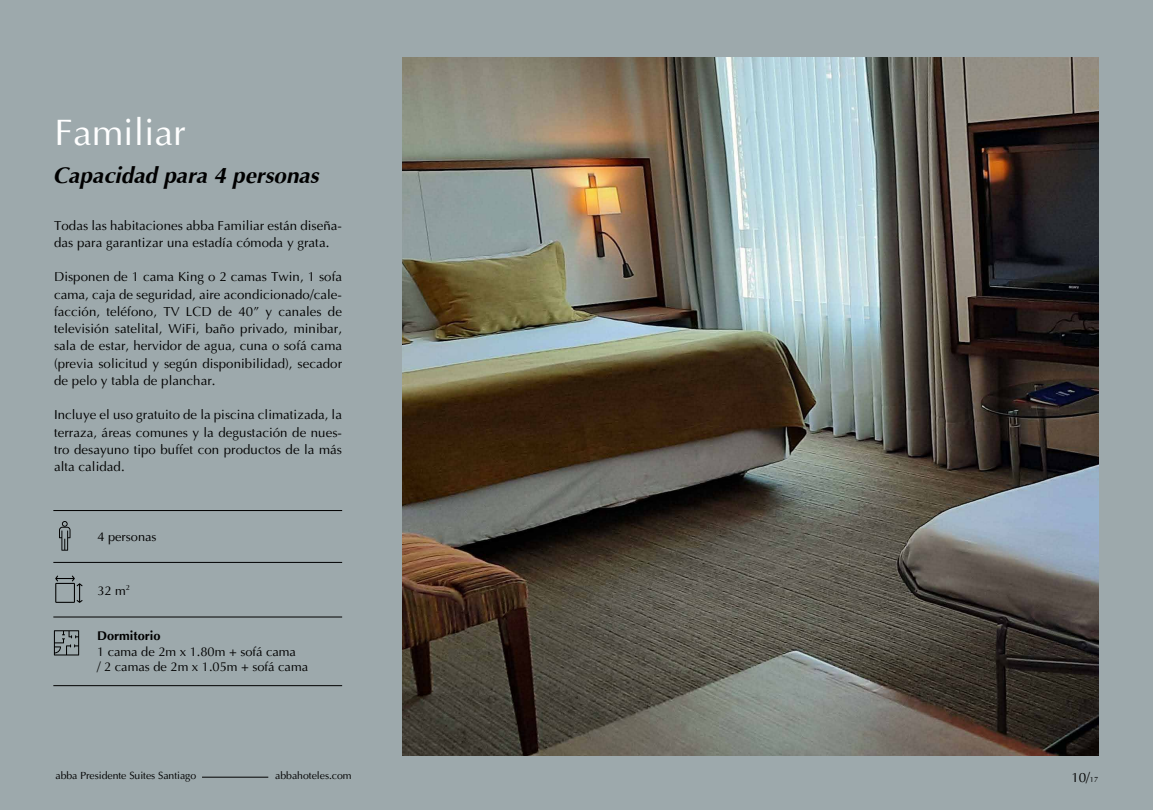
<style>
.page{position:relative;width:1153px;height:810px;background:#9da9ac}
.page>*{position:absolute;margin:0;border:0;box-sizing:border-box;transform-origin:0 0}
.t1{font:37.5px "Ottawa Plain";color:#fff}
.t2{font:italic 700 22.5px "Ottawa";color:#000}
.t3{font:13.5px "Ottawa Plain";color:#000}
.t4{font:13.27px/17.2px "Ottawa Plain";letter-spacing:.005em;color:#000;text-align:justify}
.t5{font:12.83px/15.4px "Ottawa Plain";color:#000}
.t6{font:700 12.83px "Ottawa";color:#000}
.t7{font:10.5px "Ottawa Plain";letter-spacing:-.005em;color:#000}
.s1{font-size:7.5px}
</style>
<div class="page">
<hr style="left:202px;top:777px;width:66px;height:1px;background:#000">
<img style="left:403px;top:57px;width:695px;height:699px">
<hr style="left:53px;top:510px;width:289px;height:1px;background:#000">
<hr style="left:53px;top:562px;width:289px;height:1px;background:#000">
<hr style="left:53px;top:617px;width:289px;height:1px;background:#000">
<hr style="left:53px;top:685px;width:289px;height:1px;background:#000">
<svg style="left:59px;top:521px;width:11px;height:30px"></svg>
<svg style="left:55px;top:576px;width:28px;height:27px"></svg>
<svg style="left:54px;top:630px;width:25px;height:26px"></svg>
<h1 class="t1" style="left:55px;top:111px;width:133px">Familiar</h1>
<h2 class="t2" style="left:53px;top:161px;width:267px">Capacidad para 4 personas</h2>
<p class="t4" style="left:54px;top:217px;width:289px">Todas las habitaciones abba Familiar están diseña&shy;das para garantizar una estadía cómoda y grata.</p>
<p class="t4" style="left:54px;top:268px;width:290px">Disponen de 1 cama King o 2 camas Twin, 1 sofa cama, caja de seguridad, aire acondicionado/cale&shy;facción, teléfono, TV LCD de 40” y canales de televisión satelital, WiFi, baño privado, minibar, sala de estar, hervidor de agua, cuna o sofá cama (previa solicitud y según disponibilidad), secador de pelo y tabla de planchar.</p>
<p class="t4" style="left:54px;top:406px;width:289px">Incluye el uso gratuito de la piscina climatizada, la terraza, áreas comunes y la degustación de nues&shy;tro desayuno tipo buffet con productos de la más alta calidad.</p>
<p class="t5" style="left:97px;top:529px;width:61px">4 personas</p>
<p class="t5" style="left:97px;top:583px;width:34px">32 m<sup>2</sup></p>
<p class="t6" style="left:97px;top:628px;width:65px">Dormitorio</p>
<p class="t5" style="left:97px;top:644px;width:213px">1 cama de 2m x 1.80m + sofá cama<br>/ 2 camas de 2m x 1.05m + sofá cama</p>
<p class="t7" style="left:56px;top:770px;width:142px">abba Presidente Suites Santiago</p>
<p class="t7" style="left:275px;top:770px;width:78px">abbahoteles.com</p>
<p class="t3" style="left:1071px;top:769px;width:28px">10/<span class="s1">17</span></p>
</div>
